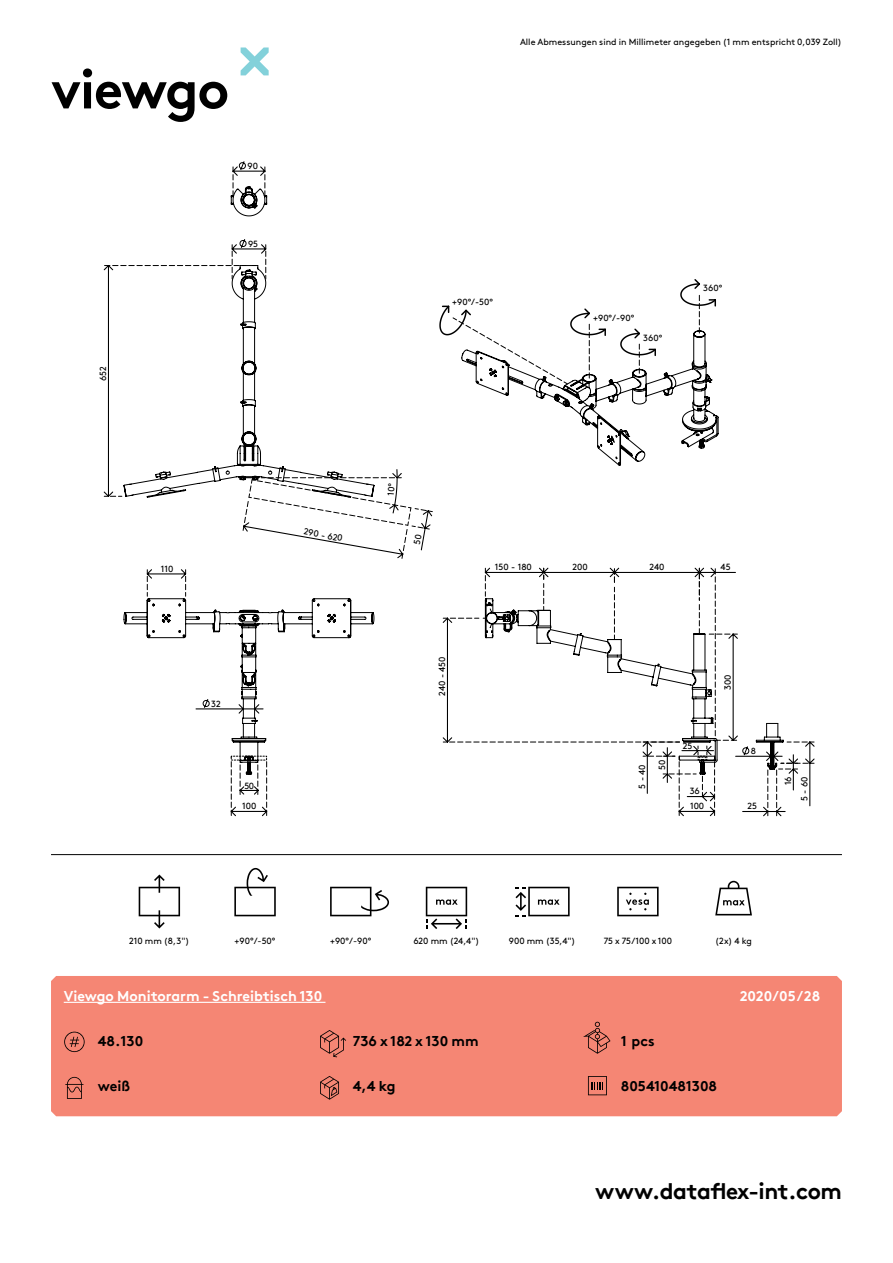
<style>
.page{position:relative;width:893px;height:1263px;background:#fff}
.page>*{position:absolute;margin:0;border:0;box-sizing:border-box;transform-origin:0 0}
.hoofdstuk{font:700 54px "Brown Pro TT";letter-spacing:-.02em;color:#000}
.t1{font:700 22.5px "Brown Pro TT";letter-spacing:-.02em;color:#000}
.specificaties{font:700 14.25px "Brown Pro TT";color:#000}
.t2{font:700 14.25px "Brown Pro TT";color:#fff}
.t3{font:9px "Brown";color:#000}
.t4{font:9px "Brown Pro TT Regular Alt";color:#000}
</style>
<div class="page">
<svg style="left:241px;top:47px;width:28px;height:28px"></svg>
<hr style="left:51px;top:854px;width:791px;height:1px;background:#000">
<svg style="left:139px;top:874px;width:41px;height:54px"></svg>
<svg style="left:234px;top:868px;width:42px;height:48px"></svg>
<svg style="left:330px;top:887px;width:59px;height:29px"></svg>
<svg style="left:426px;top:887px;width:41px;height:42px"></svg>
<svg style="left:515px;top:887px;width:55px;height:29px"></svg>
<svg style="left:617px;top:887px;width:42px;height:29px"></svg>
<svg style="left:715px;top:881px;width:37px;height:34px"></svg>
<div style="left:51px;top:976px;width:791px;height:140px;background:#f58674"></div>
<svg style="left:231px;top:239px;width:36px;height:25px"></svg>
<svg style="left:123px;top:265px;width:161px;height:233px"></svg>
<svg style="left:439px;top:279px;width:280px;height:187px"></svg>
<svg style="left:230px;top:161px;width:37px;height:56px"></svg>
<svg style="left:123px;top:567px;width:692px;height:250px"></svg>
<svg style="left:64px;top:1032px;width:21px;height:20px"></svg>
<svg style="left:65px;top:1077px;width:18px;height:22px"></svg>
<svg style="left:320px;top:1030px;width:26px;height:27px"></svg>
<svg style="left:583px;top:1022px;width:27px;height:32px"></svg>
<svg style="left:320px;top:1076px;width:19px;height:24px"></svg>
<svg style="left:588px;top:1076px;width:19px;height:19px"></svg>
<hr style="left:64px;top:1002px;width:261px;height:1px;background:#fff">
<svg style="left:242px;top:468px;width:191px;height:91px"></svg>
<p class="hoofdstuk" style="left:51px;top:46px;width:180px">viewgo</p>
<p class="t4" style="left:247px;top:159px;width:12px">90</p>
<p class="t4" style="left:248px;top:237px;width:12px">95</p>
<p class="t4" style="left:96px;top:381px;width:16px;rotate:-90deg">652</p>
<p class="t4" style="left:161px;top:562px;width:14px">110</p>
<p class="t4" style="left:305px;top:525px;width:41px;rotate:10deg">290 - 620</p>
<p class="t4" style="left:211px;top:697px;width:11px">32</p>
<p class="t4" style="left:244px;top:779px;width:11px">50</p>
<p class="t4" style="left:242px;top:799px;width:16px">100</p>
<p class="t3" style="left:520px;top:35px;width:323px">Alle Abmessungen sind in Millimeter angegeben (1 mm entspricht 0,039 Zoll)</p>
<p class="t4" style="left:452px;top:295px;width:42px">+90°/-50°</p>
<p class="t4" style="left:593px;top:311px;width:43px">+90°/-90°</p>
<p class="t4" style="left:643px;top:331px;width:21px">360°</p>
<p class="t4" style="left:703px;top:281px;width:21px">360°</p>
<p class="t4" style="left:435px;top:696px;width:41px;rotate:-90deg">240 - 450</p>
<p class="t4" style="left:495px;top:560px;width:39px">150 - 180</p>
<p class="t4" style="left:572px;top:560px;width:17px">200</p>
<p class="t4" style="left:649px;top:560px;width:17px">240</p>
<p class="t4" style="left:721px;top:560px;width:12px">45</p>
<p class="t4" style="left:721px;top:690px;width:17px;rotate:-90deg">300</p>
<p class="t4" style="left:635px;top:788px;width:26px;rotate:-90deg">5 - 40</p>
<p class="t4" style="left:655px;top:770px;width:12px;rotate:-90deg">50</p>
<p class="t4" style="left:683px;top:739px;width:11px">25</p>
<p class="t4" style="left:690px;top:784px;width:12px">36</p>
<p class="t4" style="left:690px;top:799px;width:16px">100</p>
<p class="t4" style="left:751px;top:744px;width:7px">8</p>
<p class="t4" style="left:747px;top:799px;width:11px">25</p>
<p class="t4" style="left:781px;top:785px;width:10px;rotate:-90deg">16</p>
<p class="t4" style="left:798px;top:801px;width:26px;rotate:-90deg">5 - 60</p>
<p class="t3" style="left:129px;top:934px;width:62px">210 mm (8,3")</p>
<p class="t3" style="left:235px;top:934px;width:42px">+90°/-50°</p>
<p class="t3" style="left:330px;top:934px;width:43px">+90°/-90°</p>
<p class="t3" style="left:413px;top:934px;width:67px">620 mm (24,4")</p>
<p class="t3" style="left:509px;top:934px;width:68px">900 mm (35,4")</p>
<p class="t3" style="left:604px;top:934px;width:70px">75 x 75/100 x 100</p>
<p class="t3" style="left:715px;top:934px;width:38px">(2x) 4 kg</p>
<h3 class="t2" style="left:64px;top:985px;width:260px">Viewgo Monitorarm - Schreibtisch 130</h3>
<h3 class="t2" style="left:740px;top:985px;width:82px">2020/05/28</h3>
<h3 class="specificaties" style="left:98px;top:1029px;width:47px">48.130</h3>
<p class="specificaties" style="left:98px;top:1074px;width:34px">weiß</p>
<p class="specificaties" style="left:353px;top:1029px;width:127px">736 x 182 x 130 mm</p>
<p class="specificaties" style="left:621px;top:1029px;width:35px">1 pcs</p>
<p class="specificaties" style="left:353px;top:1074px;width:44px">4,4 kg</p>
<h3 class="specificaties" style="left:621px;top:1074px;width:98px">805410481308</h3>
<h2 class="t1" style="left:595px;top:1173px;width:248px">www.dataflex-int.com</h2>
</div>
